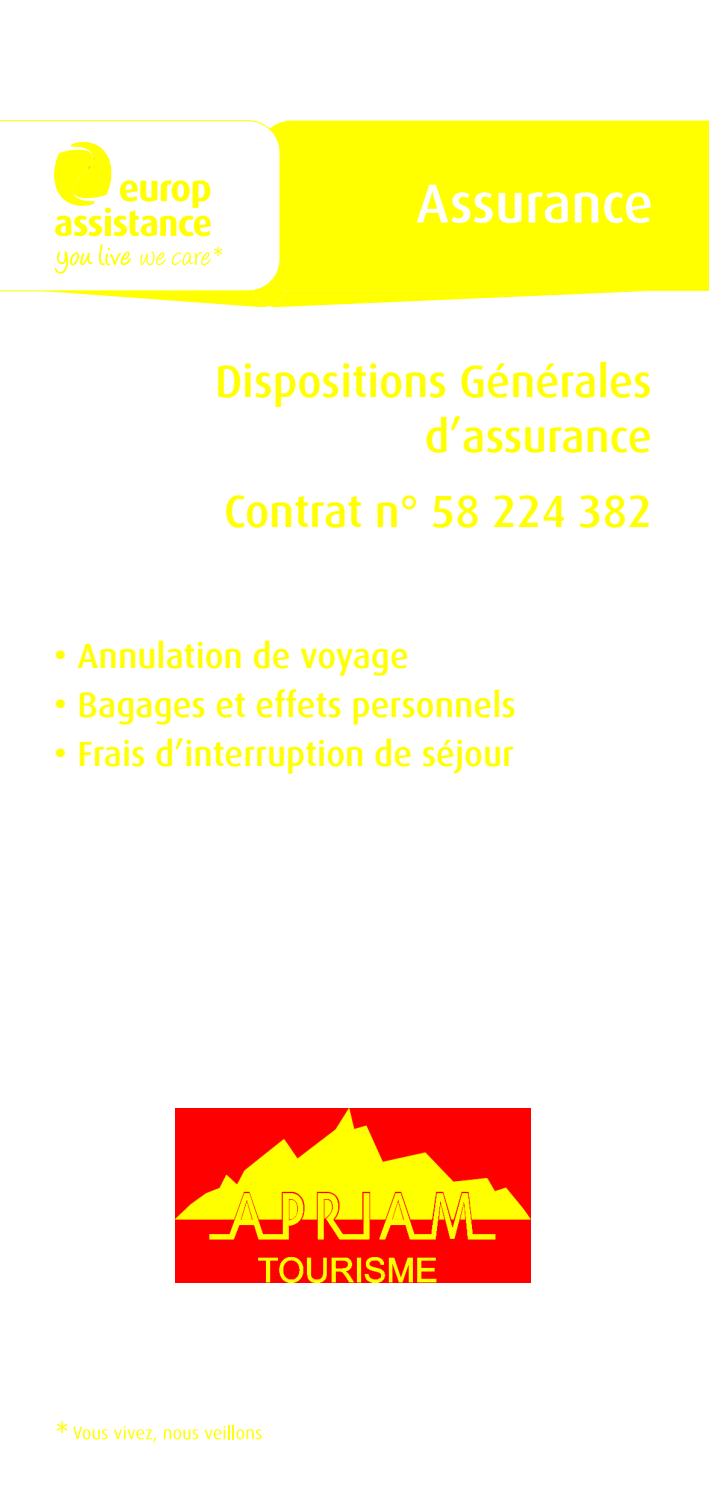
<style>
.page{position:relative;width:709px;height:1489px;background:#fff}
.page>*{position:absolute;margin:0;border:0;box-sizing:border-box;transform-origin:0 0}
.t1{font:500 55px "Dax";color:#fff}
.t2{font:500 45px/55px "Dax";color:#ff0;text-align:right}
.t3{font:500 35px "Dax";color:#ff0}
.s1{font-size:37.5px}
</style>
<div class="page">
<svg style="left:114px;top:1425px;width:42px;height:17px"></svg>
<svg style="left:164px;top:1429px;width:34px;height:10px"></svg>
<svg style="left:205px;top:1425px;width:56px;height:14px"></svg>
<svg style="left:57px;top:1421px;width:51px;height:18px"></svg>
<svg style="left:269px;top:291px;width:379px;height:16px"></svg>
<div style="left:280px;top:121px;width:429px;height:170px;background:#ff0"></div>
<svg style="left:0;top:291px;width:269px;height:16px"></svg>
<div style="left:250px;top:129px;width:37px;height:177px;background:#ff0"></div>
<svg style="left:0;top:120px;width:280px;height:171px"></svg>
<svg style="left:140px;top:251px;width:26px;height:14px"></svg>
<svg style="left:55px;top:251px;width:37px;height:23px"></svg>
<svg style="left:99px;top:244px;width:32px;height:21px"></svg>
<svg style="left:172px;top:247px;width:50px;height:18px"></svg>
<svg style="left:52px;top:142px;width:159px;height:94px"></svg>
<img style="left:175px;top:1108px;width:355px;height:174px">
<h1 class="t1" style="left:416px;top:179px;width:238px">Assurance</h1>
<p class="t2" style="left:215px;top:357px;width:438px">Dispositions Générales d’assurance</p>
<p class="t2" style="left:224px;top:487px;width:429px">Contrat n° 58 224 382</p>
<p class="t3" style="left:54px;top:640px;width:356px"><span class="s1">•</span> Annulation de voyage</p>
<p class="t3" style="left:54px;top:689px;width:463px"><span class="s1">•</span> Bagages et effets personnels</p>
<p class="t3" style="left:54px;top:738px;width:461px"><span class="s1">•</span> Frais d’interruption de séjour</p>
</div>
